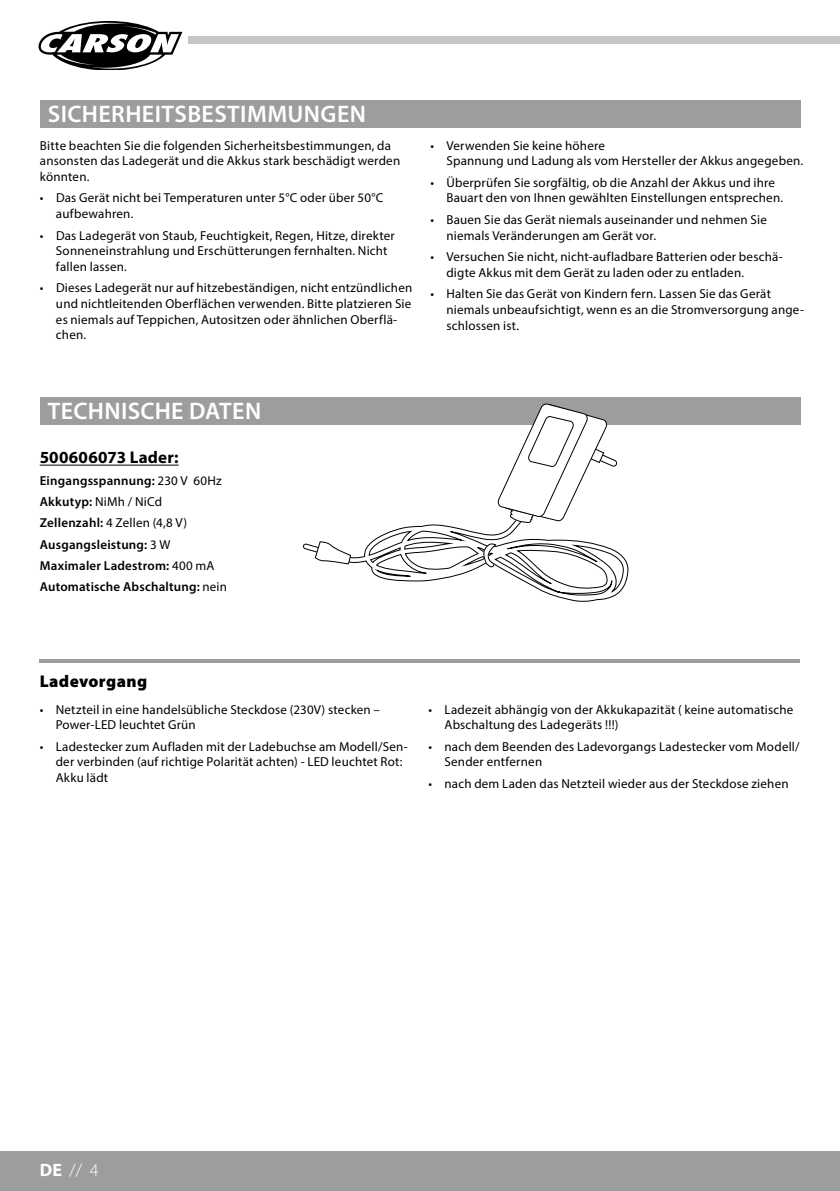
<style>
.page{position:relative;width:840px;height:1191px;background:#fff}
.page>*{position:absolute;margin:0;border:0;box-sizing:border-box;transform-origin:0 0}
.t1{font:600 24px "Myriad Pro";letter-spacing:.015em;color:#fff}
.t2{font:300 18px "Myriad Pro";color:#fff}
.t3{font:700 17px "Myriad Pro";letter-spacing:.015em;color:#000}
.t4{font:900 17px "Myriad Pro";letter-spacing:.025em;color:#000}
.t5{font:13px/15.6px "Myriad Pro";letter-spacing:.015em;color:#000}
.t6{font:600 13px/21.2px "Myriad Pro";letter-spacing:.015em;color:#000}
.s1{font-weight:400}
.s2{font-weight:700}
</style>
<div class="page">
<hr style="left:839px;top:1151px;width:1px;height:40px;background:#9c9d9d">
<div style="left:0;top:1151px;width:839px;height:40px;background:#9c9d9d"></div>
<div style="left:188px;top:36px;width:651px;height:8px;background:#c5c6c6"></div>
<svg style="left:38px;top:21px;width:145px;height:48px"></svg>
<div style="left:40px;top:397px;width:759px;height:28px;background:#9c9d9d"></div>
<hr style="left:40px;top:465px;width:138px;height:1px;background:#000">
<hr style="left:40px;top:659px;width:759px;height:3px;background:#9c9d9d">
<div style="left:40px;top:100px;width:759px;height:28px;background:#9c9d9d"></div>
<svg style="left:302px;top:403px;width:326px;height:199px"></svg>
<h1 class="t1" style="left:48px;top:99px;width:319px">Sicherheitsbestimmungen</h1>
<p class="t5" style="left:40px;top:137px;width:361px">Bitte beachten Sie die folgenden Sicherheitsbestimmungen, da ansonsten das Ladegerät und die Akkus stark beschädigt werden könnten.</p>
<p class="t5" style="left:56px;top:190px;width:329px;text-indent:-16px">• Das Gerät nicht bei Temperaturen unter 5°C oder über 50°C aufbewahren.</p>
<p class="t5" style="left:56px;top:227px;width:340px;text-indent:-16px">• Das Ladegerät von Staub, Feuchtigkeit, Regen, Hitze, direkter<br>Sonneneinstrahlung und Erschütterungen fernhalten. Nicht fallen lassen.</p>
<p class="t5" style="left:56px;top:280px;width:357px;text-indent:-16px">• Dieses Ladegerät nur auf hitzebeständigen, nicht entzündlichen und nichtleitenden Oberflächen verwenden. Bitte platzieren Sie es niemals auf Teppichen, Autositzen oder ähnlichen Oberflä&shy;chen.</p>
<p class="t5" style="left:446px;top:137px;width:358px;text-indent:-16px">• Verwenden Sie keine höhere<br>Spannung und Ladung als vom Hersteller der Akkus angegeben.</p>
<p class="t5" style="left:446px;top:174px;width:338px;text-indent:-16px">• Überprüfen Sie sorgfältig, ob die Anzahl der Akkus und ihre<br>Bauart den von Ihnen gewählten Einstellungen entsprechen.</p>
<p class="t5" style="left:446px;top:212px;width:322px;text-indent:-16px">• Bauen Sie das Gerät niemals auseinander und nehmen Sie niemals Veränderungen am Gerät vor.</p>
<p class="t5" style="left:446px;top:249px;width:337px;text-indent:-16px">• Versuchen Sie nicht, nicht-aufladbare Batterien oder beschä&shy;digte Akkus mit dem Gerät zu laden oder zu entladen.</p>
<p class="t5" style="left:446px;top:286px;width:359px;text-indent:-16px">• Halten Sie das Gerät von Kindern fern. Lassen Sie das Gerät niemals unbeaufsichtigt, wenn es an die Stromversorgung ange&shy;schlossen ist.</p>
<h1 class="t1" style="left:48px;top:396px;width:215px">Technische Daten</h1>
<h3 class="t3" style="left:40px;top:446px;width:140px">500606073 Lader:</h3>
<p class="t6" style="left:40px;top:469px;width:189px">Eingangsspannung: <span class="s1">230 V 60Hz<br></span>Akkutyp: <span class="s1">NiMh / NiCd<br></span>Zellenzahl: <span class="s1">4 Zellen (4,8 V)<br></span>Ausgangsleistung: <span class="s1">3 W<br></span>Maximaler Ladestrom: <span class="s1">400 mA<br></span>Automatische Abschaltung: <span class="s1">nein</span></p>
<h3 class="t4" style="left:40px;top:670px;width:109px">Ladevorgang</h3>
<p class="t5" style="left:56px;top:701px;width:325px;text-indent:-16px">• Netzteil in eine handelsübliche Steckdose (230V) stecken –<br>Power-LED leuchtet Grün</p>
<p class="t5" style="left:56px;top:738px;width:353px;text-indent:-16px">• Ladestecker zum Aufladen mit der Ladebuchse am Modell/Sen&shy;der verbinden (auf richtige Polarität achten) - LED leuchtet Rot:<br>Akku lädt</p>
<p class="t5" style="left:444px;top:701px;width:350px;text-indent:-16px">• Ladezeit abhängig von der Akkukapazität ( keine automatische<br>Abschaltung des Ladegeräts !!!)</p>
<p class="t5" style="left:444px;top:738px;width:356px;text-indent:-16px">• nach dem Beenden des Ladevorgangs Ladestecker vom Modell/<br>Sender entfernen</p>
<p class="t5" style="left:428px;top:775px;width:361px">• nach dem Laden das Netzteil wieder aus der Steckdose ziehen</p>
<h2 class="t2" style="left:40px;top:1159px;width:60px"><span class="s2">DE</span> // 4</h2>
</div>
